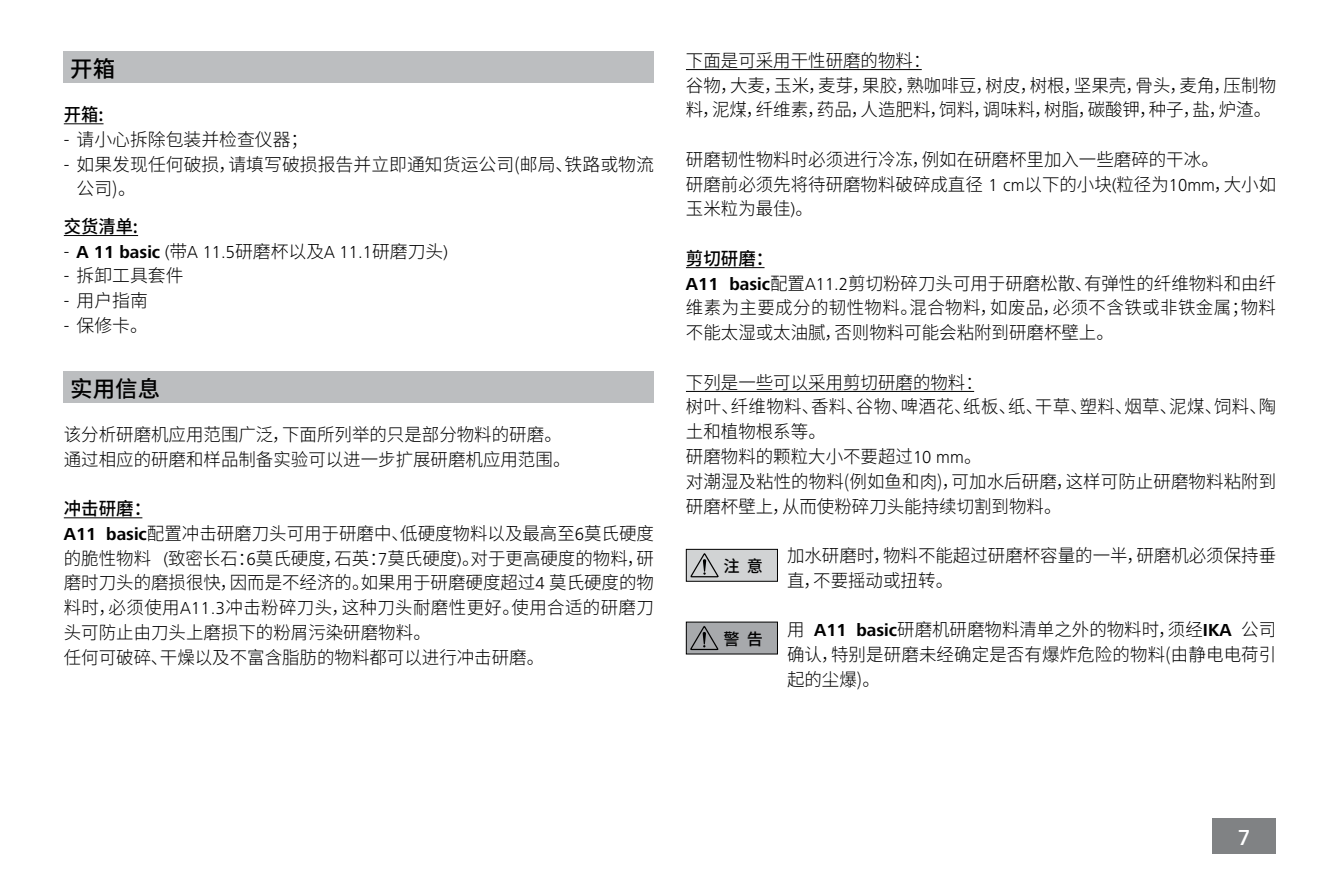
<style>
.page{position:relative;width:1340px;height:890px;background:#fff}
.page>*{position:absolute;margin:0;border:0;box-sizing:border-box;transform-origin:0 0}
.t1{font:500 22.5px "Source Han Sans CN";color:#000}
.t2{font:500 22.5px "Frutiger Next IKA";color:#fff}
.t3{font:300 18px/24.8px "Source Han Sans CN";color:#000}
.t4{font:300 18px "Frutiger Next IKA";color:#000}
.t5{font:500 18px "Source Han Sans CN";color:#000;scale:.96 1}
.t6{font:500 16.2px "Source Han Sans CN";color:#000}
.s1{font-family:"Frutiger Next IKA"}
.s2{font-weight:700}
.s3{font-family:"Source Han Sans CN"}
.s4{font-weight:500}
.s5{font-family:"Frutiger Next IKA";font-weight:700}
</style>
<div class="page">
<div style="left:1212px;top:818px;width:64px;height:35px;background:#808284"></div>
<div style="left:64px;top:51px;width:590px;height:32px;background:#bcbec0"></div>
<hr style="left:64px;top:235px;width:74px;height:1px;background:#000">
<hr style="left:64px;top:123px;width:39px;height:1px;background:#000">
<div style="left:64px;top:371px;width:590px;height:32px;background:#bcbec0"></div>
<hr style="left:64px;top:517px;width:78px;height:1px;background:#000">
<hr style="left:686px;top:69px;width:235px;height:1px;background:#000">
<hr style="left:686px;top:267px;width:78px;height:1px;background:#000">
<hr style="left:686px;top:391px;width:288px;height:1px;background:#000">
<div style="left:686px;top:622px;width:91px;height:32px;background:#a7a9ac"></div>
<svg style="left:690px;top:626px;width:28px;height:25px"></svg>
<div style="left:686px;top:549px;width:91px;height:32px;background:#d1d3d4"></div>
<div style="left:686px;top:549px;width:91px;height:32px;border:1px solid #000"></div>
<svg style="left:689px;top:553px;width:29px;height:27px"></svg>
<p class="t1" style="left:70px;top:56px;width:46px">开箱</p>
<p class="t5" style="left:64px;top:104px;width:43px">开箱:</p>
<p class="t3" style="left:64px;top:127px;width:246px"><span class="s1">-</span> 请小心拆除包装并检查仪器；</p>
<p class="t3" style="left:77px;top:152px;width:579px;text-indent:-13px"><span class="s1">-</span> 如果发现任何破损，请填写破损报告并立即通知货运公司(邮局、铁路或物流公司)。</p>
<p class="t5" style="left:64px;top:216px;width:79px">交货清单:</p>
<p class="t4" style="left:64px;top:241px;width:385px">- <span class="s2">A 11 basic</span> (<span class="s3">带</span>A 11.5<span class="s3">研磨杯以及</span>A 11.1<span class="s3">研磨刀头</span>)</p>
<p class="t3" style="left:64px;top:264px;width:121px"><span class="s1">-</span> 拆卸工具套件</p>
<p class="t3" style="left:64px;top:288px;width:86px"><span class="s1">-</span> 用户指南</p>
<p class="t3" style="left:64px;top:313px;width:86px"><span class="s1">-</span> 保修卡。</p>
<p class="t1" style="left:70px;top:376px;width:91px">实用信息</p>
<p class="t3" style="left:64px;top:422px;width:508px">该分析研磨机应用范围广泛，下面所列举的只是部分物料的研磨。通过相应的研磨和样品制备实验可以进一步扩展研磨机应用范围。</p>
<p class="t3" style="left:64px;top:496px;width:591px"><span class="s4">冲击研磨：<br></span><span class="s5">A11 basic</span>配置冲击研磨刀头可用于研磨中、低硬度物料以及最高至<span class="s1">6</span>莫氏硬度的脆性物料 <span class="s1">(</span>致密长石：<span class="s1">6</span>莫氏硬度，石英：<span class="s1">7</span>莫氏硬度<span class="s1">)</span>。对于更高硬度的物料，研磨时刀头的磨损很快，因而是不经济的。如果用于研磨硬度超过<span class="s1">4</span> 莫氏硬度的物料时，必须使用<span class="s1">A11.3</span>冲击粉碎刀头，这种刀头耐磨性更好。使用合适的研磨刀头可防止由刀头上磨损下的粉屑污染研磨物料。<br>任何可破碎、干燥以及不富含脂肪的物料都可以进行冲击研磨。</p>
<p class="t3" style="left:686px;top:48px;width:592px">下面是可采用干性研磨的物料：<br>谷物，大麦，玉米，麦芽，果胶，熟咖啡豆，树皮，树根，坚果壳，骨头，麦角，压制物料，泥煤，纤维素，药品，人造肥料，饲料，调味料，树脂，碳酸钾，种子，盐，炉渣。</p>
<p class="t3" style="left:686px;top:147px;width:591px">研磨韧性物料时必须进行冷冻，例如在研磨杯里加入一些磨碎的干冰。<br>研磨前必须先将待研磨物料破碎成直径 <span class="s1">1 cm</span>以下的小块<span class="s1">(</span>粒径为<span class="s1">10mm</span>，大小如玉米粒为最佳<span class="s1">)</span>。</p>
<p class="t3" style="left:686px;top:246px;width:591px"><span class="s4">剪切研磨：<br></span><span class="s5">A11 basic</span>配置<span class="s1">A11.2</span>剪切粉碎刀头可用于研磨松散、有弹性的纤维物料和由纤维素为主要成分的韧性物料。混合物料，如废品，必须不含铁或非铁金属；物料不能太湿或太油腻，否则物料可能会粘附到研磨杯壁上。</p>
<p class="t3" style="left:686px;top:370px;width:592px">下列是一些可以采用剪切研磨的物料：<br>树叶、纤维物料、香料、谷物、啤酒花、纸板、纸、干草、塑料、烟草、泥煤、饲料、陶土和植物根系等。<br>研磨物料的颗粒大小不要超过<span class="s1">10 mm</span>。<br>对潮湿及粘性的物料(例如鱼和肉)，可加水后研磨，这样可防止研磨物料粘附到研磨杯壁上，从而使粉碎刀头能持续切割到物料。</p>
<p class="t3" style="left:787px;top:543px;width:490px">加水研磨时，物料不能超过研磨杯容量的一半，研磨机必须保持垂直，不要摇动或扭转。</p>
<p class="t3" style="left:787px;top:618px;width:491px;text-align:justify">用 <span class="s5">A11 basic</span>研磨机研磨物料清单之外的物料时，须经<span class="s5">IKA</span> 公司确认，特别是研磨未经确定是否有爆炸危险的物料(由静电电荷引起的尘爆)。</p>
<p class="t6" style="left:723px;top:557px;width:41px">注 意</p>
<p class="t6" style="left:723px;top:630px;width:41px">警 告</p>
<p class="t2" style="left:1237px;top:825px;width:14px">7</p>
</div>
